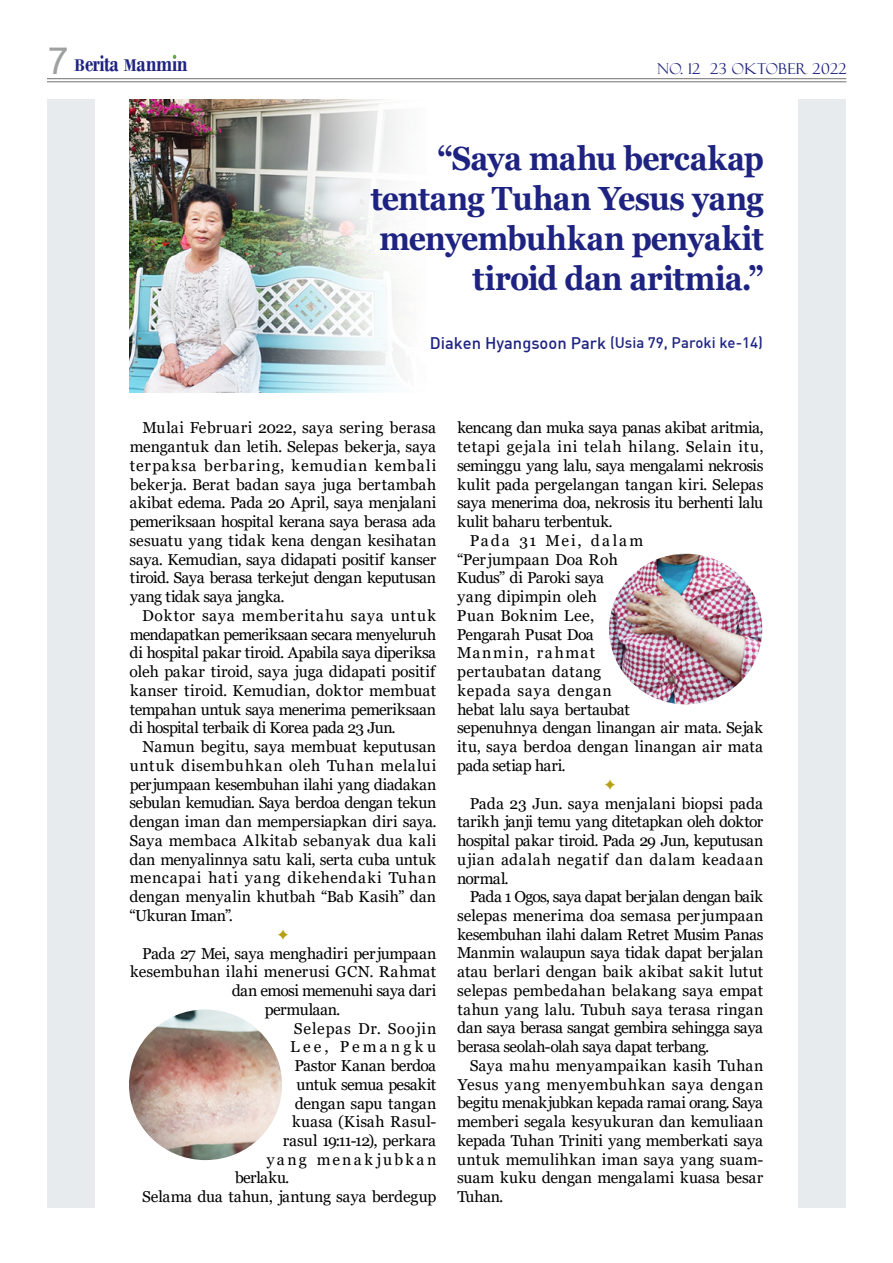
<style>
.page{position:relative;width:893px;height:1263px;background:#fff}
.page>*{position:absolute;margin:0;border:0;box-sizing:border-box;transform-origin:0 0}
.t1{font:700 33.45px/40.2px "Georgia";letter-spacing:-.02em;color:#1e2381;text-align:right;scale:.9 1}
.t2{font:700 24.6px "Bodoni";letter-spacing:-.015em;color:#1e2381;scale:.78 1}
.t3{font:15.75px/18.8px "Georgia";letter-spacing:-.01em;color:#000;text-align:justify}
.t4{font:15.75px "Georgia";letter-spacing:-.035em;color:#000}
.t5{font:15.75px "Georgia";letter-spacing:-.04em;color:#000}
.t6{font:15.75px "Georgia";letter-spacing:.04em;color:#000}
.t7{font:15.75px "Georgia";letter-spacing:.01em;color:#000}
.t8{font:15.75px "Georgia";letter-spacing:-.03em;color:#000}
.t9{font:15.75px "Georgia";letter-spacing:.015em;color:#000}
.t10{font:15.75px "Georgia";letter-spacing:.025em;color:#000}
.t11{font:15.75px "Georgia";letter-spacing:.05em;color:#000}
.t12{font:15.75px "Georgia";letter-spacing:.15em;color:#000}
.t13{font:15.75px "Georgia";letter-spacing:.125em;color:#000}
.t14{font:15.75px "Georgia";letter-spacing:.03em;color:#000}
.t15{font:15.75px "Georgia";letter-spacing:.095em;color:#000}
.t16{font:15.75px "Georgia";letter-spacing:.2em;color:#000}
.t17{font:15.3px "Chosunilbo NM";color:#b6a014}
.t18{font:15px "Dinmed";color:#1e2381}
.t19{font:15px "Felix Titling";letter-spacing:.02em;color:#1e2381}
.s1{font-family:"Arial";font-weight:400;font-size:37.5px;color:#9fa0a0}
.s2{font-size:17.7px}
.s3{font-size:16.5px}
</style>
<div class="page">
<hr style="left:47px;top:78px;width:799px;height:1px;background:#727171">
<hr style="left:47px;top:82px;width:799px;height:1px;background:#727171">
<img style="left:130px;top:99px;width:271px;height:293px">
<div style="left:321px;top:96px;width:492px;height:244px;background:#fff"></div>
<div style="left:47px;top:99px;width:48px;height:1108px;background:#e8ebed"></div>
<div style="left:798px;top:99px;width:48px;height:1108px;background:#e8ebed"></div>
<img style="left:609px;top:554px;width:153px;height:150px">
<img style="left:129px;top:1009px;width:153px;height:151px">
<h2 class="t2" style="left:48px;top:48px;width:181px"><span class="s1">7</span> <span class="s2">B</span>erita <span class="s2">M</span>anmin</h2>
<p class="t19" style="left:657px;top:60px;width:191px">NO. 12 23 OKTOBER 2022</p>
<h1 class="t1" style="left:371px;top:138px;width:438px">“Saya mahu bercakap tentang Tuhan Yesus yang menyembuhkan penyakit tiroid dan aritmia.”</h1>
<p class="t18" style="left:430px;top:333px;width:335px"><span class="s3">Diaken Hyangsoon Park</span> (Usia 79, Paroki ke-14)</p>
<p class="t3" style="left:130px;top:419px;width:308px;text-indent:13px">Mulai Februari 2022, saya sering berasa mengantuk dan letih. Selepas bekerja, saya terpaksa berbaring, kemudian kembali bekerja. Berat badan saya juga bertambah akibat edema. Pada 20 April, saya menjalani pemeriksaan hospital kerana saya berasa ada sesuatu yang tidak kena dengan kesihatan saya. Kemudian, saya didapati positif kanser tiroid. Saya berasa terkejut dengan keputusan yang tidak saya jangka.</p>
<p class="t3" style="left:130px;top:606px;width:308px;text-indent:13px">Doktor saya memberitahu saya untuk mendapatkan pemeriksaan secara menyeluruh di hospital pakar tiroid. Apabila saya diperiksa oleh pakar tiroid, saya juga didapati positif kanser tiroid. Kemudian, doktor membuat tempahan untuk saya menerima pemeriksaan di hospital terbaik di Korea pada 23 Jun.</p>
<p class="t3" style="left:130px;top:738px;width:309px;text-indent:13px">Namun begitu, saya membuat keputusan untuk disembuhkan oleh Tuhan melalui perjumpaan kesembuhan ilahi yang diadakan sebulan kemudian. Saya berdoa dengan tekun dengan iman dan mempersiapkan diri saya.<br>Saya membaca Alkitab sebanyak dua kali dan menyalinnya satu kali, serta cuba untuk mencapai hati yang dikehendaki Tuhan dengan menyalin khutbah “Bab Kasih” dan “Ukuran Iman”.</p>
<p class="t17" style="left:276px;top:926px;width:15px">✦</p>
<p class="t3" style="left:142px;top:944px;width:295px">Pada 27 Mei, saya menghadiri perjumpaan</p>
<p class="t7" style="left:130px;top:962px;width:308px">kesembuhan ilahi menerusi GCN. Rahmat</p>
<p class="t5" style="left:232px;top:981px;width:206px">dan emosi memenuhi saya dari</p>
<p class="t4" style="left:265px;top:1000px;width:77px">permulaan.</p>
<p class="t11" style="left:294px;top:1018px;width:144px">Selepas Dr. Soojin</p>
<p class="t16" style="left:290px;top:1037px;width:148px">Lee, Pemangku</p>
<p class="t4" style="left:295px;top:1056px;width:143px">Pastor Kanan berdoa</p>
<p class="t4" style="left:296px;top:1075px;width:141px">untuk semua pesakit</p>
<p class="t3" style="left:295px;top:1094px;width:143px">dengan sapu tangan</p>
<p class="t9" style="left:292px;top:1112px;width:146px">kuasa (Kisah Rasul-</p>
<p class="t3" style="left:283px;top:1131px;width:155px">rasul 19:11-12), perkara</p>
<p class="t12" style="left:267px;top:1150px;width:171px">yang menakjubkan</p>
<p class="t8" style="left:235px;top:1168px;width:56px">berlaku.</p>
<p class="t3" style="left:142px;top:1188px;width:296px">Selama dua tahun, jantung saya berdegup</p>
<p class="t3" style="left:457px;top:419px;width:308px">kencang dan muka saya panas akibat aritmia,</p>
<p class="t6" style="left:457px;top:437px;width:308px">tetapi gejala ini telah hilang. Selain itu,</p>
<p class="t4" style="left:457px;top:456px;width:308px">seminggu yang lalu, saya mengalami nekrosis</p>
<p class="t3" style="left:457px;top:475px;width:308px">kulit pada pergelangan tangan kiri. Selepas</p>
<p class="t5" style="left:457px;top:493px;width:308px">saya menerima doa, nekrosis itu berhenti lalu</p>
<p class="t3" style="left:457px;top:513px;width:157px">kulit baharu terbentuk.</p>
<p class="t13" style="left:470px;top:531px;width:175px">Pada 31 Mei, dalam</p>
<p class="t3" style="left:457px;top:550px;width:162px">“Perjumpaan Doa Roh</p>
<p class="t3" style="left:457px;top:569px;width:149px">Kudus” di Paroki saya</p>
<p class="t3" style="left:458px;top:588px;width:141px">yang dipimpin oleh</p>
<p class="t14" style="left:457px;top:606px;width:139px">Puan Boknim Lee,</p>
<p class="t8" style="left:457px;top:625px;width:138px">Pengarah Pusat Doa</p>
<p class="t15" style="left:457px;top:643px;width:140px">Manmin, rahmat</p>
<p class="t10" style="left:457px;top:662px;width:146px">pertaubatan datang</p>
<p class="t6" style="left:457px;top:681px;width:156px">kepada saya dengan</p>
<p class="t3" style="left:457px;top:700px;width:174px">hebat lalu saya bertaubat</p>
<p class="t3" style="left:457px;top:719px;width:307px">sepenuhnya dengan linangan air mata. Sejak</p>
<p class="t3" style="left:457px;top:737px;width:307px">itu, saya berdoa dengan linangan air mata</p>
<p class="t4" style="left:457px;top:756px;width:110px">pada setiap hari.</p>
<p class="t17" style="left:603px;top:776px;width:15px">✦</p>
<p class="t3" style="left:457px;top:794px;width:308px;text-indent:13px">Pada 23 Jun. saya menjalani biopsi pada tarikh janji temu yang ditetapkan oleh doktor hospital pakar tiroid. Pada 29 Jun, keputusan ujian adalah negatif dan dalam keadaan normal.</p>
<p class="t3" style="left:457px;top:888px;width:308px;text-indent:13px">Pada 1 Ogos, saya dapat berjalan dengan baik selepas menerima doa semasa perjumpaan kesembuhan ilahi dalam Retret Musim Panas Manmin walaupun saya tidak dapat berjalan atau berlari dengan baik akibat sakit lutut selepas pembedahan belakang saya empat tahun yang lalu. Tubuh saya terasa ringan dan saya berasa sangat gembira sehingga saya berasa seolah-olah saya dapat terbang.</p>
<p class="t3" style="left:457px;top:1056px;width:308px;text-indent:13px">Saya mahu menyampaikan kasih Tuhan Yesus yang menyembuhkan saya dengan begitu menakjubkan kepada ramai orang. Saya memberi segala kesyukuran dan kemuliaan kepada Tuhan Triniti yang memberkati saya untuk memulihkan iman saya yang suam&shy;suam kuku dengan mengalami kuasa besar Tuhan.</p>
</div>
